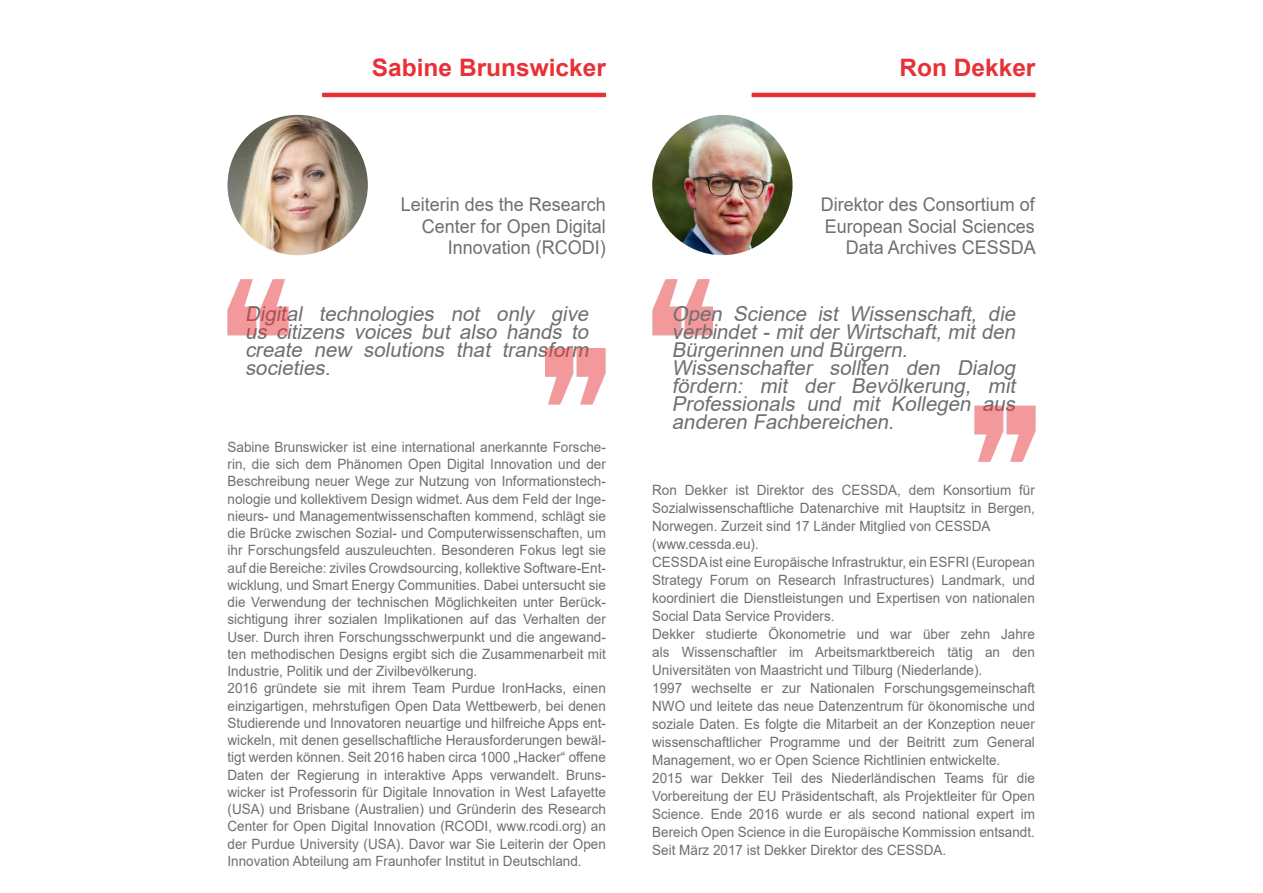
<style>
.page{position:relative;width:1263px;height:893px;background:#fff}
.page>*{position:absolute;margin:0;border:0;box-sizing:border-box;transform-origin:0 0}
.t1{font:700 24px "Arial";color:#e73137}
.t2{font:italic 20.4px/18px "Arial";color:#6f6f6f;text-align:justify}
.t3{font:18.9px/21.6px "Arial";color:#6f6f6f;text-align:right;scale:.95 1}
.t4{font:14.1px/17.2px "Arial";color:#6f6f6f;text-align:justify;scale:.95 1}
</style>
<div class="page">
<hr style="left:322px;top:93px;width:284px;height:4px;background:#e73137">
<img style="left:227px;top:115px;width:141px;height:140px;border-radius:70px">
<img style="left:227px;top:279px;width:61px;height:56px">
<img style="left:545px;top:348px;width:61px;height:56px">
<hr style="left:752px;top:93px;width:283px;height:4px;background:#e73137">
<img style="left:652px;top:115px;width:140px;height:140px;border-radius:70px">
<img style="left:652px;top:279px;width:61px;height:56px">
<img style="left:975px;top:405px;width:60px;height:57px">
<p class="t1" style="left:372px;top:51px;width:236px">Sabine Brunswicker</p>
<p class="t1" style="left:899px;top:51px;width:138px">Ron Dekker</p>
<p class="t3" style="left:401px;top:193px;width:217px">Leiterin des the Research<br>Center for Open Digital<br>Innovation (RCODI)</p>
<p class="t2" style="left:245px;top:305px;width:350px">Digital technologies not only give us citizens voices but also hands to create new solutions that transform societies.</p>
<p class="t4" style="left:227px;top:438px;width:400px">Sabine Brunswicker ist eine international anerkannte Forsche&shy;rin, die sich dem Phänomen Open Digital Innovation und der Beschreibung neuer Wege zur Nutzung von Informationstech&shy;nologie und kollektivem Design widmet. Aus dem Feld der Inge&shy;nieurs- und Managementwissenschaften kommend, schlägt sie die Brücke zwischen Sozial- und Computerwissenschaften, um ihr Forschungsfeld auszuleuchten. Besonderen Fokus legt sie auf die Bereiche: ziviles Crowdsourcing, kollektive Software-Ent&shy;wicklung, und Smart Energy Communities. Dabei untersucht sie die Verwendung der technischen Möglichkeiten unter Berück&shy;sichtigung ihrer sozialen Implikationen auf das Verhalten der User. Durch ihren Forschungsschwerpunkt und die angewand&shy;ten methodischen Designs ergibt sich die Zusammenarbeit mit Industrie, Politik und der Zivilbevölkerung.</p>
<p class="t4" style="left:227px;top:680px;width:400px">2016 gründete sie mit ihrem Team Purdue IronHacks, einen einzigartigen, mehrstufigen Open Data Wettbewerb, bei denen Studierende und Innovatoren neuartige und hilfreiche Apps ent&shy;wickeln, mit denen gesellschaftliche Herausforderungen bewäl&shy;tigt werden können. Seit 2016 haben circa 1000 „Hacker“ offene Daten der Regierung in interaktive Apps verwandelt. Bruns&shy;wicker ist Professorin für Digitale Innovation in West Lafayette (USA) und Brisbane (Australien) und Gründerin des Research Center for Open Digital Innovation (RCODI, www.rcodi.org) an der Purdue University (USA). Davor war Sie Leiterin der Open Innovation Abteilung am Fraunhofer Institut in Deutschland.</p>
<p class="t3" style="left:821px;top:193px;width:228px">Direktor des Consortium of<br>European Social Sciences<br>Data Archives CESSDA</p>
<p class="t2" style="left:672px;top:305px;width:350px">Open Science ist Wissenschaft, die verbindet - mit der Wirtschaft, mit den Bürgerinnen und Bürgern.</p>
<p class="t2" style="left:672px;top:359px;width:350px">Wissenschafter sollten den Dialog fördern: mit der Bevölkerung, mit Professionals und mit Kollegen aus anderen Fachbereichen.</p>
<p class="t4" style="left:652px;top:481px;width:404px;line-height:18px">Ron Dekker ist Direktor des CESSDA, dem Konsortium für Sozialwissenschaftliche Datenarchive mit Hauptsitz in Bergen, Norwegen. Zurzeit sind 17 Länder Mitglied von CESSDA</p>
<p class="t4" style="left:652px;top:536px;width:114px">(www.cessda.eu).</p>
<p class="t4" style="left:652px;top:553px;width:404px;line-height:18px">CESSDA ist eine Europäische Infrastruktur, ein ESFRI (European Strategy Forum on Research Infrastructures) Landmark, und koordiniert die Dienstleistungen und Expertisen von nationalen Social Data Service Providers.</p>
<p class="t4" style="left:652px;top:625px;width:404px;line-height:18px">Dekker studierte Ökonometrie und war über zehn Jahre als Wissenschaftler im Arbeitsmarktbereich tätig an den Universitäten von Maastricht und Tilburg (Niederlande).</p>
<p class="t4" style="left:652px;top:679px;width:404px;line-height:18px">1997 wechselte er zur Nationalen Forschungsgemeinschaft NWO und leitete das neue Datenzentrum für ökonomische und soziale Daten. Es folgte die Mitarbeit an der Konzeption neuer wissenschaftlicher Programme und der Beitritt zum General Management, wo er Open Science Richtlinien entwickelte.</p>
<p class="t4" style="left:652px;top:769px;width:404px;line-height:18px">2015 war Dekker Teil des Niederländischen Teams für die Vorbereitung der EU Präsidentschaft, als Projektleiter für Open Science. Ende 2016 wurde er als second national expert im Bereich Open Science in die Europäische Kommission entsandt.</p>
<p class="t4" style="left:652px;top:842px;width:311px">Seit März 2017 ist Dekker Direktor des CESSDA.</p>
</div>
